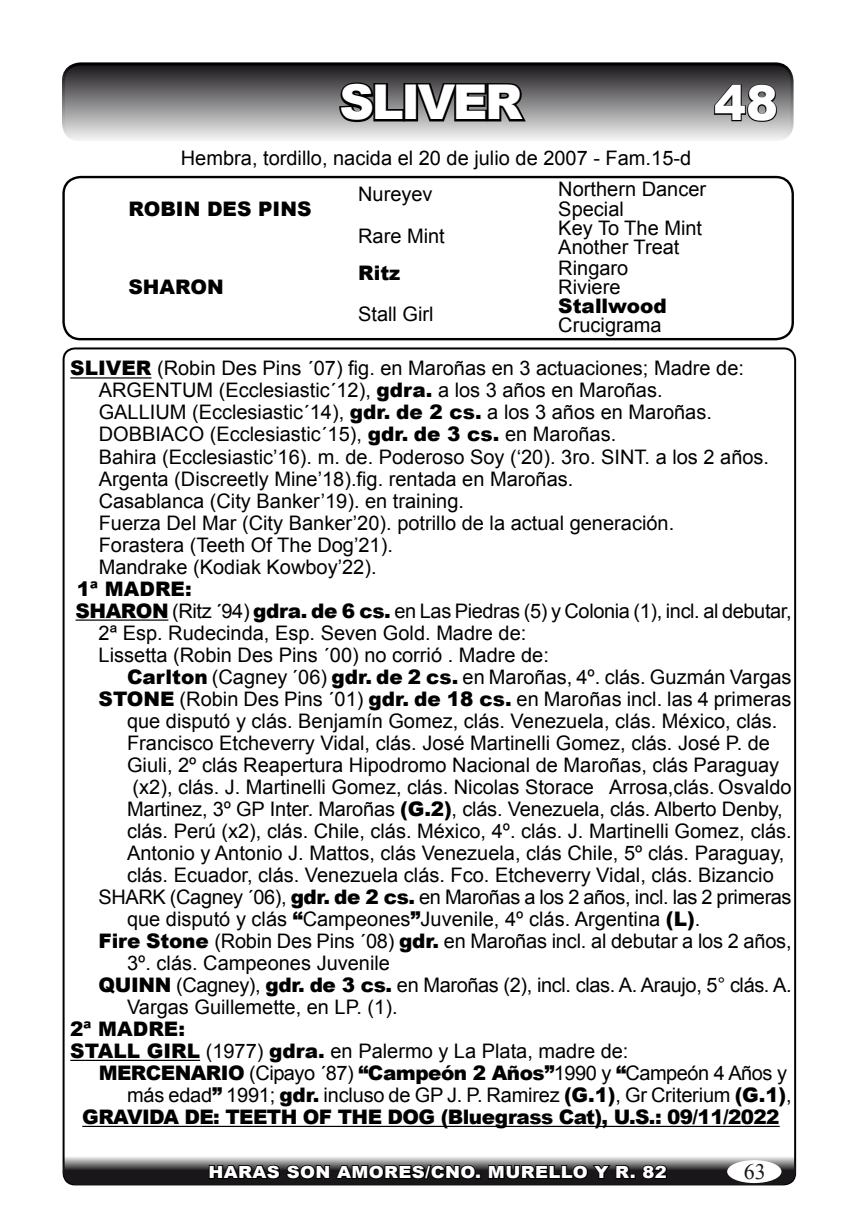
<style>
.page{position:relative;width:862px;height:1231px;background:#fff}
.page>*{position:absolute;margin:0;border:0;box-sizing:border-box;transform-origin:0 0}
.t1{font:900 48px "Arial";letter-spacing:-.05em;color:#fff}
.t2{font:22px "Times New Roman";color:#1a171b}
.t3{font:20px/22px "Arial";color:#000}
.t4{font:20px "Arial";letter-spacing:-.02em;color:#000}
.t5{font:20px "Arial";letter-spacing:-.025em;color:#000}
.t6{font:900 20px "Arial";letter-spacing:-.03em;color:#000}
.t7{font:900 20px "Arial";letter-spacing:-.01em;color:#000}
.t8{font:900 16.8px "Arial";letter-spacing:.02em;color:#fff;scale:1.08 1}
.s1{font-weight:900}
</style>
<div class="page">
<svg style="left:391px;top:1149px;width:74px;height:39px"></svg>
<div style="left:64px;top:348px;width:731px;height:836px;background:#fff;border-radius:11px"></div>
<div style="left:62px;top:176px;width:732px;height:164px;border:2px solid #000;border-radius:17px"></div>
<div style="left:63px;top:64px;width:729px;height:76px;background:linear-gradient(to bottom,#181519,#f0f0f0);border-radius:17px"></div>
<div style="left:62px;top:62px;width:731px;height:80px;border:3px solid #000;border-radius:17px"></div>
<svg style="left:63px;top:1155px;width:733px;height:29px;background:#514f52"></svg>
<svg style="left:777px;top:1155px;width:19px;height:15px"></svg>
<svg style="left:63px;top:1155px;width:19px;height:15px"></svg>
<div style="left:727px;top:1159px;width:54px;height:23px;background:#fff;border-radius:50%"></div>
<svg style="left:713px;top:83px;width:65px;height:40px;background:#656466"></svg>
<svg style="left:337px;top:80px;width:69px;height:44px;background:#4c4b4c"></svg>
<div style="left:403px;top:83px;width:15px;height:38px;border:4px solid #000"></div>
<svg style="left:412px;top:80px;width:117px;height:45px;background:#4c4b4c"></svg>
<hr style="left:70px;top:377px;width:81px;height:1px;background:#000">
<hr style="left:76px;top:619px;width:92px;height:1px;background:#000">
<hr style="left:70px;top:1059px;width:130px;height:1px;background:#000">
<hr style="left:82px;top:1125px;width:697px;height:1px;background:#000">
<svg style="left:208px;top:1155px;width:273px;height:25px;background:#575657"></svg>
<svg style="left:487px;top:1155px;width:148px;height:25px;background:#585758"></svg>
<svg style="left:641px;top:1163px;width:27px;height:17px"></svg>
<h1 class="t1" style="left:340px;top:67px;width:184px">SLIVER</h1>
<h1 class="t1" style="left:714px;top:68px;width:66px">48</h1>
<p class="t3" style="left:181px;top:147px;width:512px">Hembra, tordillo, nacida el 20 de julio de 2007 - Fam.15-d</p>
<p class="t7" style="left:128px;top:194px;width:184px">ROBIN DES PINS</p>
<p class="t7" style="left:128px;top:272px;width:97px">SHARON</p>
<p class="t3" style="left:358px;top:183px;width:76px">Nureyev</p>
<p class="t3" style="left:358px;top:225px;width:88px">Rare Mint</p>
<p class="t3" style="left:558px;top:178px;width:149px">Northern Dancer</p>
<p class="t3" style="left:558px;top:198px;width:67px">Special</p>
<p class="t3" style="left:558px;top:217px;width:145px">Key To The Mint</p>
<p class="t3" style="left:558px;top:236px;width:123px">Another Treat</p>
<p class="t7" style="left:358px;top:258px;width:44px">Ritz</p>
<p class="t3" style="left:558px;top:257px;width:72px">Ringaro</p>
<p class="t3" style="left:558px;top:276px;width:64px">Riviere</p>
<p class="t3" style="left:358px;top:303px;width:77px">Stall Girl</p>
<p class="t7" style="left:558px;top:291px;width:110px">Stallwood</p>
<p class="t3" style="left:558px;top:314px;width:105px">Crucigrama</p>
<p class="t3" style="left:99px;top:357px;width:672px;text-indent:-28px"><span class="s1">SLIVER</span> (Robin Des Pins ´07) fig. en Maroñas en 3 actuaciones; Madre de:<br>ARGENTUM (Ecclesiastic´12), <span class="s1">gdra.</span> a los 3 años en Maroñas.<br>GALLIUM (Ecclesiastic´14), <span class="s1">gdr. de 2 cs.</span> a los 3 años en Maroñas.<br>DOBBIACO (Ecclesiastic´15), <span class="s1">gdr. de 3 cs.</span> en Maroñas.<br>Bahira (Ecclesiastic’16). m. de. Poderoso Soy (‘20). 3ro. SINT. a los 2 años.<br>Argenta (Discreetly Mine’18).fig. rentada en Maroñas.<br>Casablanca (City Banker’19). en training.<br>Fuerza Del Mar (City Banker’20). potrillo de la actual generación.<br>Forastera (Teeth Of The Dog’21).<br>Mandrake (Kodiak Kowboy’22).</p>
<p class="t7" style="left:77px;top:574px;width:116px">1ª MADRE:</p>
<p class="t4" style="left:75px;top:597px;width:717px"><span class="s1">SHARON</span> (Ritz ´94) <span class="s1">gdra. de 6 cs.</span> en Las Piedras (5) y Colonia (1), incl. al debutar,</p>
<p class="t3" style="left:99px;top:621px;width:429px">2ª Esp. Rudecinda, Esp. Seven Gold. Madre de:</p>
<p class="t3" style="left:99px;top:643px;width:452px">Lissetta (Robin Des Pins ´00) no corrió . Madre de:</p>
<p class="t3" style="left:127px;top:665px;width:666px"><span class="s1">Carlton</span> (Cagney ´06) <span class="s1">gdr. de 2 cs.</span> en Maroñas, 4º. clás. Guzmán Vargas</p>
<p class="t3" style="left:99px;top:687px;width:694px"><span class="s1">STONE</span> (Robin Des Pins ´01) <span class="s1">gdr. de 18 cs.</span> en Maroñas incl. las 4 primeras</p>
<p class="t3" style="left:127px;top:709px;width:652px">que disputó y clás. Benjamín Gomez, clás. Venezuela, clás. México, clás.</p>
<p class="t3" style="left:127px;top:731px;width:644px">Francisco Etcheverry Vidal, clás. José Martinelli Gomez, clás. José P. de</p>
<p class="t3" style="left:127px;top:753px;width:654px">Giuli, 2º clás Reapertura Hipodromo Nacional de Maroñas, clás Paraguay</p>
<p class="t3" style="left:133px;top:775px;width:660px">(x2), clás. J. Martinelli Gomez, clás. Nicolas Storace Arrosa,clás. Osvaldo</p>
<p class="t3" style="left:127px;top:797px;width:657px">Martinez, 3º GP Inter. Maroñas <span class="s1">(G.2)</span>, clás. Venezuela, clás. Alberto Denby,</p>
<p class="t3" style="left:127px;top:819px;width:666px">clás. Perú (x2), clás. Chile, clás. México, 4º. clás. J. Martinelli Gomez, clás.</p>
<p class="t3" style="left:127px;top:841px;width:659px">Antonio y Antonio J. Mattos, clás Venezuela, clás Chile, 5º clás. Paraguay,</p>
<p class="t3" style="left:127px;top:863px;width:648px">clás. Ecuador, clás. Venezuela clás. Fco. Etcheverry Vidal, clás. Bizancio</p>
<p class="t4" style="left:99px;top:883px;width:694px">SHARK (Cagney ´06), <span class="s1">gdr. de 2 cs.</span> en Maroñas a los 2 años, incl. las 2 primeras</p>
<p class="t3" style="left:127px;top:907px;width:575px">que disputó y clás <span class="s1">“</span>Campeones<span class="s1">”</span>Juvenile, 4º clás. Argentina <span class="s1">(L)</span>.</p>
<p class="t3" style="left:99px;top:929px;width:694px"><span class="s1">Fire Stone</span> (Robin Des Pins ´08) <span class="s1">gdr.</span> en Maroñas incl. al debutar a los 2 años,</p>
<p class="t3" style="left:127px;top:951px;width:264px">3º. clás. Campeones Juvenile</p>
<p class="t4" style="left:99px;top:971px;width:694px"><span class="s1">QUINN</span> (Cagney), <span class="s1">gdr. de 3 cs.</span> en Maroñas (2), incl. clas. A. Araujo, 5° clás. A.</p>
<p class="t3" style="left:127px;top:995px;width:272px">Vargas Guillemette, en LP. (1).</p>
<p class="t7" style="left:70px;top:1014px;width:116px">2ª MADRE:</p>
<p class="t3" style="left:70px;top:1039px;width:560px"><span class="s1">STALL GIRL</span> (1977) <span class="s1">gdra.</span> en Palermo y La Plata, madre de:</p>
<p class="t5" style="left:99px;top:1059px;width:690px"><span class="s1">MERCENARIO</span> (Cipayo ´87) <span class="s1">“Campeón 2 Años”</span>1990 y <span class="s1">“</span>Campeón 4 Años y</p>
<p class="t3" style="left:127px;top:1083px;width:666px">más edad<span class="s1">”</span> 1991; <span class="s1">gdr.</span> incluso de GP J. P. Ramirez <span class="s1">(G.1)</span>, Gr Criterium <span class="s1">(G.1)</span>,</p>
<p class="t6" style="left:82px;top:1102px;width:699px">GRAVIDA DE: TEETH OF THE DOG (Bluegrass Cat), U.S.: 09/11/2022</p>
<p class="t8" style="left:208px;top:1159px;width:426px">HARAS SON AMORES/CNO. MURELLO Y R. 82</p>
<p class="t2" style="left:744px;top:1156px;width:23px">63</p>
</div>
